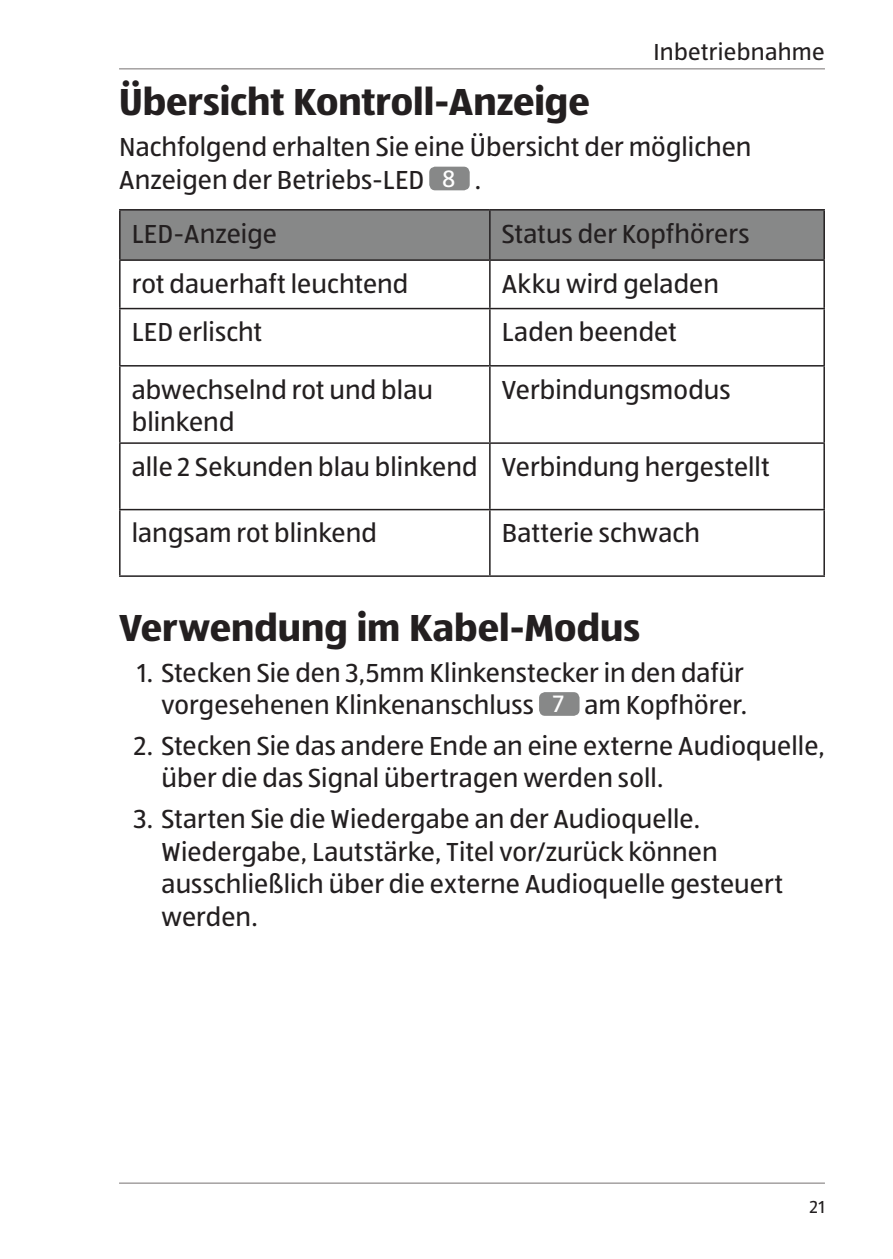
<style>
.page{position:relative;width:893px;height:1259px;background:#fff}
.page>*{position:absolute;margin:0;border:0;box-sizing:border-box;transform-origin:0 0}
.Überschrift_2_headli{font:700 39px "ALDISUEDOT";color:#231f20}
.Fließtext_plaintext{font:27px/32.4px "ALDISUEDOT";color:#231f20}
.Tabellentext{font:27px/32.4px "ALDISUEDOT";color:#231f20}
.t1{font:24.6px "ALDISUEDOT";color:#fff}
.t2{font:24px "ALDISUEDOT";letter-spacing:.01em;color:#231f20}
.t3{font:18px "ALDISUEDOT";color:#231f20}
</style>
<div class="page">
<hr style="left:119px;top:68px;width:706px;height:2px;background:#a4a1a1">
<hr style="left:119px;top:1182px;width:706px;height:2px;background:#a4a1a1">
<div style="left:429px;top:167px;width:41px;height:23px;background:#878888;border-radius:6px"></div>
<div style="left:121px;top:210px;width:702px;height:49px;background:#878888"></div>
<hr style="left:119px;top:209px;width:371px;height:1px;background:#231f20">
<hr style="left:119px;top:210px;width:2px;height:49px;background:#231f20">
<hr style="left:490px;top:209px;width:335px;height:1px;background:#231f20">
<hr style="left:489px;top:210px;width:2px;height:49px;background:#231f20">
<hr style="left:823px;top:210px;width:2px;height:49px;background:#231f20">
<hr style="left:119px;top:259px;width:371px;height:2px;background:#231f20">
<hr style="left:119px;top:261px;width:2px;height:47px;background:#231f20">
<hr style="left:490px;top:259px;width:335px;height:2px;background:#231f20">
<hr style="left:489px;top:261px;width:2px;height:47px;background:#231f20">
<hr style="left:823px;top:261px;width:2px;height:47px;background:#231f20">
<hr style="left:119px;top:308px;width:371px;height:1px;background:#231f20">
<hr style="left:119px;top:309px;width:2px;height:56px;background:#231f20">
<hr style="left:490px;top:308px;width:335px;height:1px;background:#231f20">
<hr style="left:489px;top:309px;width:2px;height:56px;background:#231f20">
<hr style="left:823px;top:309px;width:2px;height:56px;background:#231f20">
<hr style="left:119px;top:365px;width:371px;height:1px;background:#231f20">
<hr style="left:119px;top:366px;width:2px;height:76px;background:#231f20">
<hr style="left:490px;top:365px;width:335px;height:1px;background:#231f20">
<hr style="left:489px;top:366px;width:2px;height:76px;background:#231f20">
<hr style="left:823px;top:366px;width:2px;height:76px;background:#231f20">
<hr style="left:119px;top:442px;width:371px;height:2px;background:#231f20">
<hr style="left:119px;top:444px;width:2px;height:65px;background:#231f20">
<hr style="left:490px;top:442px;width:335px;height:2px;background:#231f20">
<hr style="left:489px;top:444px;width:2px;height:65px;background:#231f20">
<hr style="left:823px;top:444px;width:2px;height:65px;background:#231f20">
<hr style="left:119px;top:509px;width:371px;height:1px;background:#231f20">
<hr style="left:119px;top:510px;width:2px;height:65px;background:#231f20">
<hr style="left:490px;top:509px;width:335px;height:1px;background:#231f20">
<hr style="left:489px;top:510px;width:2px;height:65px;background:#231f20">
<hr style="left:823px;top:510px;width:2px;height:65px;background:#231f20">
<hr style="left:119px;top:575px;width:371px;height:2px;background:#231f20">
<hr style="left:490px;top:575px;width:335px;height:2px;background:#231f20">
<div style="left:539px;top:692px;width:40px;height:24px;background:#878888;border-radius:6px"></div>
<p class="t2" style="left:653px;top:36px;width:173px">Inbetriebnahme</p>
<p class="Überschrift_2_headli" style="left:119px;top:76px;width:472px">Übersicht Kontroll-Anzeige</p>
<p class="Fließtext_plaintext" style="left:119px;top:130px;width:634px">Nachfolgend erhalten Sie eine Übersicht der möglichen<br>Anzeigen der Betriebs-LED</p>
<p class="t1" style="left:442px;top:162px;width:15px">8</p>
<p class="Fließtext_plaintext" style="left:475px;top:162px;width:8px">.</p>
<p class="Tabellentext" style="left:132px;top:217px;width:147px">LED-Anzeige</p>
<p class="Tabellentext" style="left:502px;top:217px;width:249px">Status der Kopfhörers</p>
<p class="Tabellentext" style="left:132px;top:267px;width:278px">rot dauerhaft leuchtend</p>
<p class="Tabellentext" style="left:502px;top:267px;width:219px">Akku wird geladen</p>
<p class="Tabellentext" style="left:132px;top:315px;width:132px">LED erlischt</p>
<p class="Tabellentext" style="left:502px;top:315px;width:177px">Laden beendet</p>
<p class="Tabellentext" style="left:132px;top:372px;width:303px">abwechselnd rot und blau blinkend</p>
<p class="Tabellentext" style="left:502px;top:372px;width:230px">Verbindungsmodus</p>
<p class="Tabellentext" style="left:132px;top:450px;width:347px">alle 2 Sekunden blau blinkend</p>
<p class="Tabellentext" style="left:502px;top:450px;width:269px">Verbindung hergestellt</p>
<p class="Tabellentext" style="left:132px;top:516px;width:247px">langsam rot blinkend</p>
<p class="Tabellentext" style="left:502px;top:516px;width:200px">Batterie schwach</p>
<p class="Überschrift_2_headli" style="left:119px;top:601px;width:523px">Verwendung im Kabel-Modus</p>
<p class="Fließtext_plaintext" style="left:162px;top:655px;width:584px;text-indent:-24px">1. Stecken Sie den 3,5mm Klinkenstecker in den dafür vorgesehenen Klinkenanschluss</p>
<p class="t1" style="left:553px;top:688px;width:12px">7</p>
<p class="Fließtext_plaintext" style="left:584px;top:688px;width:164px">am Kopfhörer.</p>
<p class="Fließtext_plaintext" style="left:162px;top:729px;width:665px;text-indent:-27px">2. Stecken Sie das andere Ende an eine externe Audioquelle, über die das Signal übertragen werden soll.</p>
<p class="Fließtext_plaintext" style="left:162px;top:802px;width:623px;text-indent:-28px">3. Starten Sie die Wiedergabe an der Audioquelle.<br>Wiedergabe, Lautstärke, Titel vor/zurück können ausschließlich über die externe Audioquelle gesteuert werden.</p>
<p class="t3" style="left:810px;top:1195px;width:17px">21</p>
</div>
